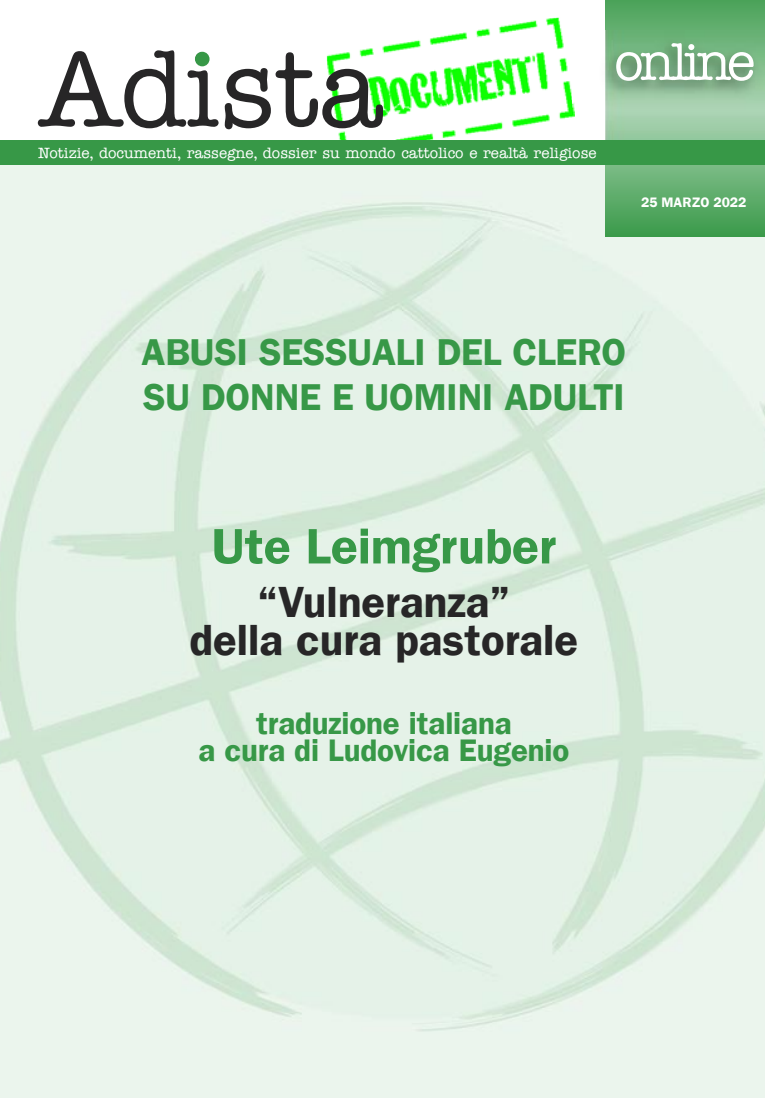
<style>
.page{position:relative;width:765px;height:1098px;background:#fff}
.page>*{position:absolute;margin:0;border:0;box-sizing:border-box;transform-origin:0 0}
.t1{font:500 108.5px "American Typewriter LT";letter-spacing:-.005em;color:#272627}
.t2{font:500 52.5px "American Typewriter LT";letter-spacing:-.075em;color:#fff}
.t3{font:600 50px "Franklin Gothic LT";color:#379847}
.t4{font:600 43.75px/37.5px "Franklin Gothic LT";color:#272627;text-align:center}
.t5{font:600 37.5px/45px "Franklin Gothic LT";letter-spacing:-.005em;color:#379847}
.t6{font:600 31.25px/27.5px "Franklin Gothic LT";letter-spacing:-.005em;color:#379847;text-align:center}
.t7{font:500 15px "American Typewriter LT";color:#fff}
.t8{font:600 13.75px "Franklin Gothic LT";letter-spacing:-.005em;color:#fff}
</style>
<div class="page">
<img style="left:327px;top:18px;width:245px;height:122px">
<div style="left:0;top:155px;width:764px;height:942px;background:#ebf5ed"></div>
<img style="left:0;top:202px;width:764px;height:829px">
<svg style="left:605px;top:0;width:159px;height:236px;background:#5aaa67"></svg>
<div style="left:0;top:140px;width:764px;height:25px;background:#379847"></div>
<div style="left:195px;top:52px;width:14px;height:14px;background:#379847;border-radius:50%"></div>
<img style="left:572px;top:30px;width:192px;height:110px">
<h1 class="t1" style="left:39px;top:47px;width:346px">Adista</h1>
<p class="t7" style="left:38px;top:147px;width:560px">Notizie, documenti, rassegne, dossier su mondo cattolico e realtà religiose</p>
<h2 class="t2" style="left:614px;top:41px;width:142px">online</h2>
<p class="t8" style="left:641px;top:198px;width:107px">25 MARZO 2022</p>
<h3 class="t5" style="left:141px;top:332px;width:486px">ABUSI SESSUALI DEL CLERO<br>SU DONNE E UOMINI ADULTI</h3>
<h3 class="t3" style="left:212px;top:529px;width:345px">Ute Leimgruber</h3>
<h3 class="t4" style="left:189px;top:587px;width:390px">“Vulneranza”<br>della cura pastorale</h3>
<h3 class="t6" style="left:198px;top:711px;width:372px">traduzione italiana<br>a cura di Ludovica Eugenio</h3>
</div>
